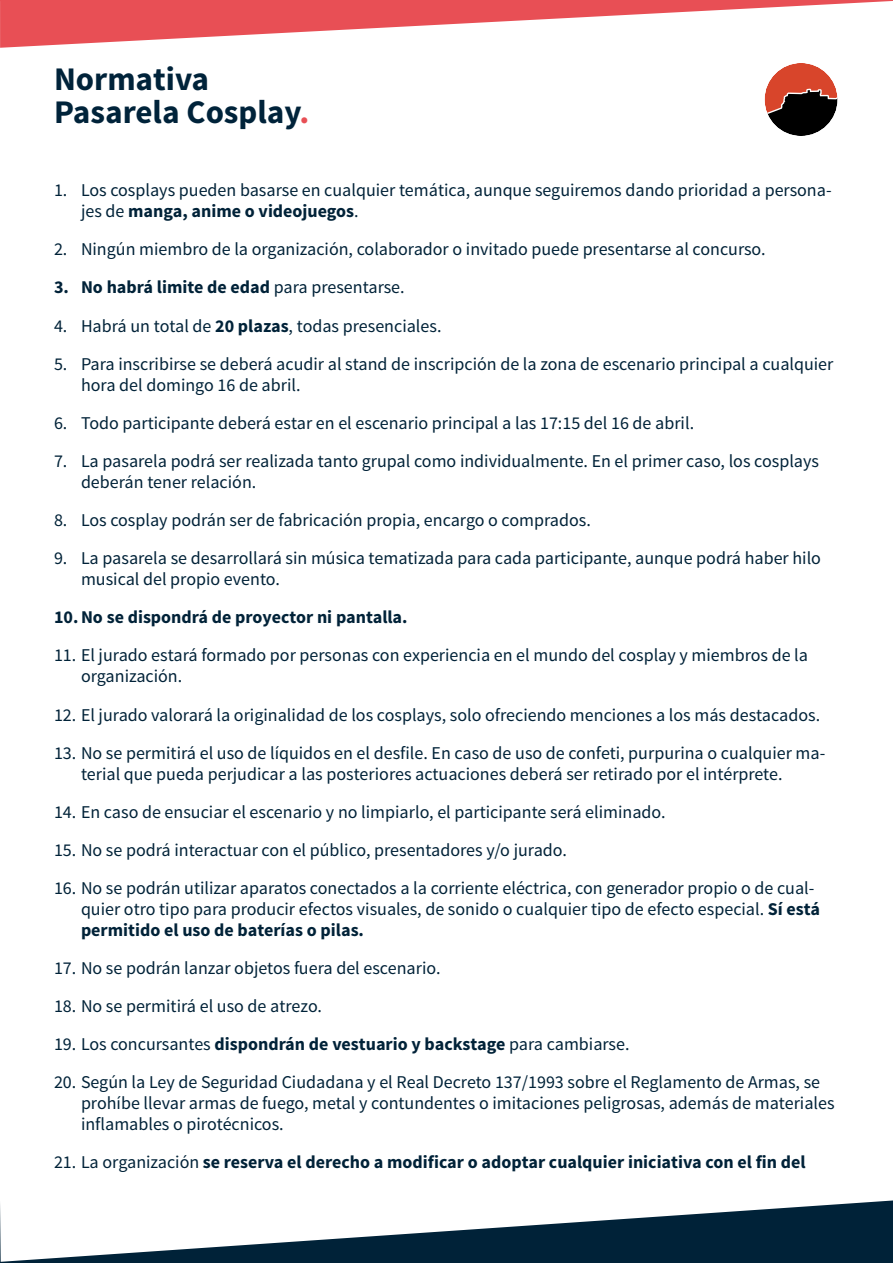
<style>
.page{position:relative;width:893px;height:1263px;background:#fff}
.page>*{position:absolute;margin:0;border:0;box-sizing:border-box;transform-origin:0 0}
.t1{font:700 33px/33px "Source Sans Pro";color:#00233a}
.t2{font:18px/21px "Source Sans Pro";color:#002238}
.t3{font:700 18px "Source Sans Pro";color:#002238}
.s1{color:#e84f55}
.s2{font-weight:700}
.s3{font-weight:400}
</style>
<div class="page">
<svg style="left:0;top:0;width:893px;height:48px"></svg>
<svg style="left:0;top:1200px;width:893px;height:63px"></svg>
<svg style="left:764px;top:63px;width:74px;height:73px"></svg>
<h1 class="t1" style="left:54px;top:64px;width:257px">Normativa<br>Pasarela Cosplay<span class="s1">.</span></h1>
<p class="t2" style="left:81px;top:180px;width:752px;text-indent:-27px">1. Los cosplays pueden basarse en cualquier temática, aunque seguiremos dando prioridad a persona&shy;jes de <span class="s2">manga, anime o videojuegos</span>.</p>
<p class="t2" style="left:54px;top:239px;width:713px">2. Ningún miembro de la organización, colaborador o invitado puede presentarse al concurso.</p>
<p class="t3" style="left:54px;top:276px;width:352px">3. No habrá limite de edad <span class="s3">para presentarse.</span></p>
<p class="t2" style="left:54px;top:316px;width:389px">4. Habrá un total de <span class="s2">20 plazas</span>, todas presenciales.</p>
<p class="t2" style="left:81px;top:354px;width:754px;text-indent:-27px">5. Para inscribirse se deberá acudir al stand de inscripción de la zona de escenario principal a cualquier hora del domingo 16 de abril.</p>
<p class="t2" style="left:54px;top:413px;width:642px">6. Todo participante deberá estar en el escenario principal a las 17:15 del 16 de abril.</p>
<p class="t2" style="left:81px;top:451px;width:740px;text-indent:-27px">7. La pasarela podrá ser realizada tanto grupal como individualmente. En el primer caso, los cosplays deberán tener relación.</p>
<p class="t2" style="left:54px;top:510px;width:538px">8. Los cosplay podrán ser de fabricación propia, encargo o comprados.</p>
<p class="t2" style="left:81px;top:548px;width:741px;text-indent:-27px">9. La pasarela se desarrollará sin música tematizada para cada participante, aunque podrá haber hilo musical del propio evento.</p>
<p class="t3" style="left:54px;top:606px;width:355px">10.No se dispondrá de proyector ni pantalla.</p>
<p class="t2" style="left:81px;top:645px;width:729px;text-indent:-27px">11. El jurado estará formado por personas con experiencia en el mundo del cosplay y miembros de la organización.</p>
<p class="t2" style="left:54px;top:705px;width:768px">12. El jurado valorará la originalidad de los cosplays, solo ofreciendo menciones a los más destacados.</p>
<p class="t2" style="left:81px;top:743px;width:746px;text-indent:-27px">13. No se permitirá el uso de líquidos en el desfile. En caso de uso de confeti, purpurina o cualquier ma&shy;terial que pueda perjudicar a las posteriores actuaciones deberá ser retirado por el intérprete.</p>
<p class="t2" style="left:54px;top:802px;width:613px">14. En caso de ensuciar el escenario y no limpiarlo, el participante será eliminado.</p>
<p class="t2" style="left:54px;top:840px;width:514px">15. No se podrá interactuar con el público, presentadores y/o jurado.</p>
<p class="t2" style="left:81px;top:878px;width:741px;text-indent:-27px">16. No se podrán utilizar aparatos conectados a la corriente eléctrica, con generador propio o de cual&shy;quier otro tipo para producir efectos visuales, de sonido o cualquier tipo de efecto especial. <span class="s2">Sí está permitido el uso de baterías o pilas.</span></p>
<p class="t2" style="left:54px;top:958px;width:388px">17. No se podrán lanzar objetos fuera del escenario.</p>
<p class="t2" style="left:54px;top:996px;width:270px">18. No se permitirá el uso de atrezo.</p>
<p class="t2" style="left:54px;top:1034px;width:577px">19. Los concursantes <span class="s2">dispondrán de vestuario y backstage</span> para cambiarse.</p>
<p class="t2" style="left:81px;top:1072px;width:755px;text-indent:-27px">20. Según la Ley de Seguridad Ciudadana y el Real Decreto 137/1993 sobre el Reglamento de Armas, se prohíbe llevar armas de fuego, metal y contundentes o imitaciones peligrosas, además de materiales inflamables o pirotécnicos.</p>
<p class="t3" style="left:54px;top:1150px;width:753px"><span class="s3">21. La organización</span> se reserva el derecho a modificar o adoptar cualquier iniciativa con el fin del</p>
</div>
